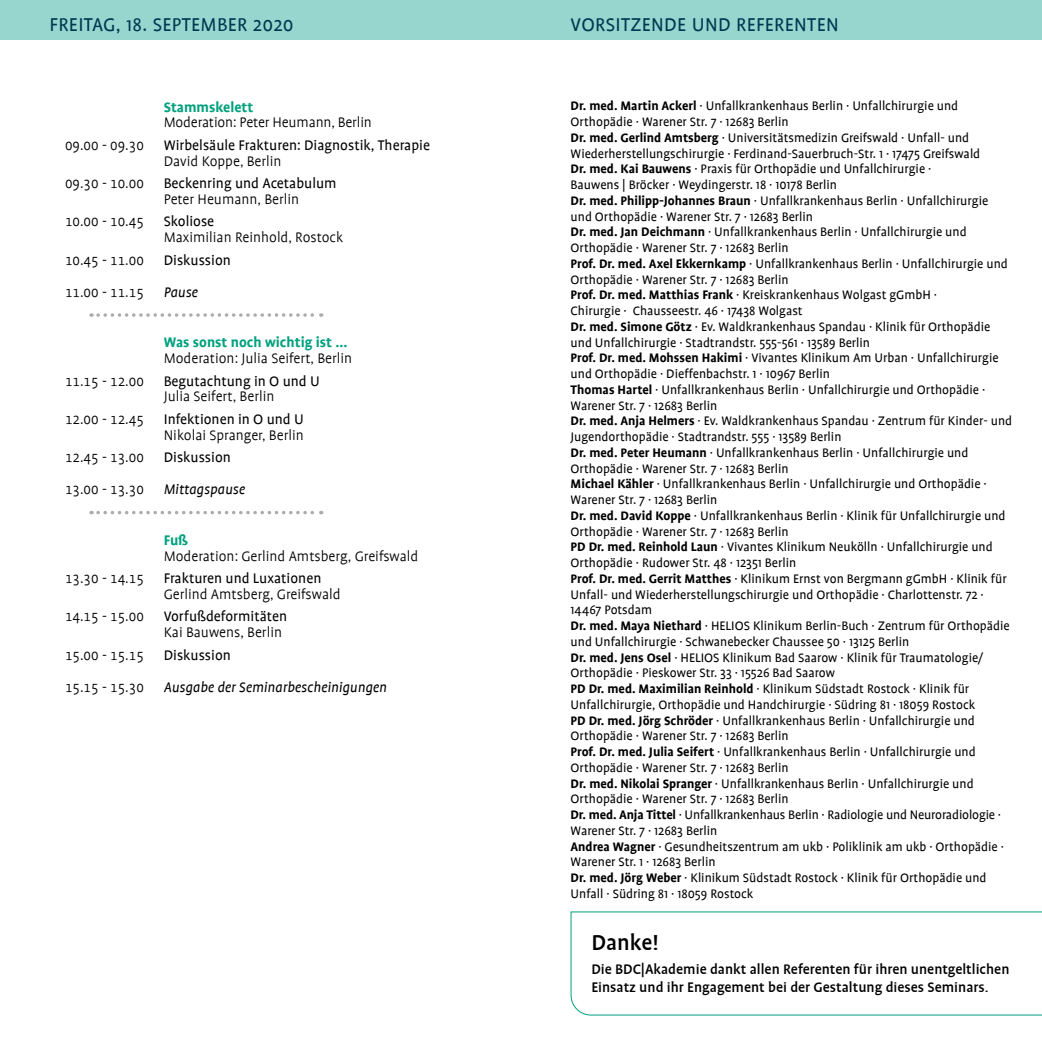
<style>
.page{position:relative;width:1042px;height:1042px;background:#fff}
.page>*{position:absolute;margin:0;border:0;box-sizing:border-box;transform-origin:0 0}
.t1{font:500 24.5px "Profile";color:#000}
.t2{font:21px "Profile";letter-spacing:.015em;color:#003650}
.t3{font:300 15.75px "Profile";color:#000}
.t4{font:15.75px "Profile";color:#000}
.t5{font:300 15.75px "Profile SC";color:#000}
.t6{font:500 15.75px/17.5px "Profile";color:#000}
.t7{font:italic 15.75px "Profile";color:#000}
.t8{font:700 15.75px "Profile";color:#00a17f}
.t9{font:14px/15.8px "Profile";color:#000}
.s1{font-weight:700}
</style>
<div class="page">
<div style="left:0;top:0;width:1042px;height:40px;background:#96d6ce"></div>
<svg style="left:98px;top:313px;width:224px;height:4px"></svg>
<svg style="left:98px;top:511px;width:224px;height:3px"></svg>
<svg style="left:570px;top:911px;width:472px;height:105px"></svg>
<h2 class="t2" style="left:50px;top:14px;width:246px">FREITAG, 18. SEPTEMBER 2020</h2>
<p class="t8" style="left:164px;top:98px;width:91px">Stammskelett</p>
<p class="t3" style="left:164px;top:115px;width:210px">Moderation: Peter Heumann, Berlin</p>
<p class="t5" style="left:65px;top:137px;width:80px">09.00 - 09.30</p>
<p class="t4" style="left:164px;top:137px;width:268px">Wirbelsäule Frakturen: Diagnostik, Therapie</p>
<p class="t3" style="left:164px;top:153px;width:119px">David Koppe, Berlin</p>
<p class="t5" style="left:65px;top:175px;width:80px">09.30 - 10.00</p>
<p class="t4" style="left:164px;top:175px;width:174px">Beckenring und Acetabulum</p>
<p class="t3" style="left:164px;top:191px;width:137px">Peter Heumann, Berlin</p>
<p class="t5" style="left:65px;top:213px;width:80px">10.00 - 10.45</p>
<p class="t4" style="left:164px;top:213px;width:52px">Skoliose</p>
<p class="t3" style="left:164px;top:229px;width:181px">Maximilian Reinhold, Rostock</p>
<p class="t5" style="left:65px;top:252px;width:80px">10.45 - 11.00</p>
<p class="t4" style="left:164px;top:252px;width:69px">Diskussion</p>
<p class="t5" style="left:65px;top:284px;width:80px">11.00 - 11.15</p>
<p class="t7" style="left:164px;top:284px;width:36px">Pause</p>
<p class="t8" style="left:164px;top:334px;width:185px">Was sonst noch wichtig ist ...</p>
<p class="t3" style="left:164px;top:350px;width:190px">Moderation: Julia Seifert, Berlin</p>
<p class="t5" style="left:65px;top:373px;width:80px">11.15 - 12.00</p>
<p class="t4" style="left:164px;top:373px;width:157px">Begutachtung in O und U</p>
<p class="t3" style="left:164px;top:388px;width:112px">Julia Seifert, Berlin</p>
<p class="t5" style="left:65px;top:411px;width:80px">12.00 - 12.45</p>
<p class="t4" style="left:164px;top:411px;width:142px">Infektionen in O und U</p>
<p class="t3" style="left:164px;top:427px;width:142px">Nikolai Spranger, Berlin</p>
<p class="t5" style="left:65px;top:449px;width:80px">12.45 - 13.00</p>
<p class="t4" style="left:164px;top:449px;width:69px">Diskussion</p>
<p class="t5" style="left:65px;top:482px;width:80px">13.00 - 13.30</p>
<p class="t7" style="left:164px;top:481px;width:83px">Mittagspause</p>
<p class="t8" style="left:164px;top:532px;width:26px">Fuß</p>
<p class="t3" style="left:164px;top:548px;width:256px">Moderation: Gerlind Amtsberg, Greifswald</p>
<p class="t5" style="left:65px;top:570px;width:80px">13.30 - 14.15</p>
<p class="t4" style="left:164px;top:570px;width:159px">Frakturen und Luxationen</p>
<p class="t3" style="left:164px;top:586px;width:178px">Gerlind Amtsberg, Greifswald</p>
<p class="t5" style="left:65px;top:608px;width:80px">14.15 - 15.00</p>
<p class="t4" style="left:164px;top:608px;width:125px">Vorfußdeformitäten</p>
<p class="t3" style="left:164px;top:624px;width:120px">Kai Bauwens, Berlin</p>
<p class="t5" style="left:65px;top:647px;width:80px">15.00 - 15.15</p>
<p class="t4" style="left:164px;top:647px;width:69px">Diskussion</p>
<p class="t5" style="left:65px;top:679px;width:80px">15.15 - 15.30</p>
<p class="t7" style="left:164px;top:679px;width:225px">Ausgabe der Seminarbescheinigungen</p>
<h2 class="t2" style="left:570px;top:14px;width:270px">VORSITZENDE UND REFERENTEN</h2>
<p class="t9" style="left:570px;top:98px;width:443px"><span class="s1">Dr. med. Martin Ackerl</span> · Unfallkrankenhaus Berlin · Unfallchirurgie und Orthopädie · Warener Str. 7 · 12683 Berlin<br><span class="s1">Dr. med. Gerlind Amtsberg</span> · Universitätsmedizin Greifswald · Unfall- und Wiederherstellungschirurgie · Ferdinand-Sauerbruch-Str. 1 · 17475 Greifswald<br><span class="s1">Dr. med. Kai Bauwens</span> · Praxis für Orthopädie und Unfallchirurgie ·<br>Bauwens | Bröcker · Weydingerstr. 18 · 10178 Berlin<br><span class="s1">Dr. med. Philipp-Johannes Braun</span> · Unfallkrankenhaus Berlin · Unfallchirurgie und Orthopädie · Warener Str. 7 · 12683 Berlin<br><span class="s1">Dr. med. Jan Deichmann</span> · Unfallkrankenhaus Berlin · Unfallchirurgie und Orthopädie · Warener Str. 7 · 12683 Berlin<br><span class="s1">Prof. Dr. med. Axel Ekkernkamp</span> · Unfallkrankenhaus Berlin · Unfallchirurgie und Orthopädie · Warener Str. 7 · 12683 Berlin<br><span class="s1">Prof. Dr. med. Matthias Frank</span> · Kreiskrankenhaus Wolgast gGmbH ·<br>Chirurgie · Chausseestr. 46 · 17438 Wolgast<br><span class="s1">Dr. med. Simone Götz</span> · Ev. Waldkrankenhaus Spandau · Klinik für Orthopädie und Unfallchirurgie · Stadtrandstr. 555-561 · 13589 Berlin<br><span class="s1">Prof. Dr. med. Mohssen Hakimi</span> · Vivantes Klinikum Am Urban · Unfallchirurgie und Orthopädie · Dieffenbachstr. 1 · 10967 Berlin<br><span class="s1">Thomas Hartel</span> · Unfallkrankenhaus Berlin · Unfallchirurgie und Orthopädie · Warener Str. 7 · 12683 Berlin<br><span class="s1">Dr. med. Anja Helmers</span> · Ev. Waldkrankenhaus Spandau · Zentrum für Kinder- und Jugendorthopädie · Stadtrandstr. 555 · 13589 Berlin<br><span class="s1">Dr. med. Peter Heumann</span> · Unfallkrankenhaus Berlin · Unfallchirurgie und Orthopädie · Warener Str. 7 · 12683 Berlin<br><span class="s1">Michael Kähler</span> · Unfallkrankenhaus Berlin · Unfallchirurgie und Orthopädie · Warener Str. 7 · 12683 Berlin<br><span class="s1">Dr. med. David Koppe</span> · Unfallkrankenhaus Berlin · Klinik für Unfallchirurgie und Orthopädie · Warener Str. 7 · 12683 Berlin<br><span class="s1">PD Dr. med. Reinhold Laun</span> · Vivantes Klinikum Neukölln · Unfallchirurgie und Orthopädie · Rudower Str. 48 · 12351 Berlin<br><span class="s1">Prof. Dr. med. Gerrit Matthes</span> · Klinikum Ernst von Bergmann gGmbH · Klinik für Unfall- und Wiederherstellungschirurgie und Orthopädie · Charlottenstr. 72 · 14467 Potsdam<br><span class="s1">Dr. med. Maya Niethard</span> · HELIOS Klinikum Berlin-Buch · Zentrum für Orthopädie und Unfallchirurgie · Schwanebecker Chaussee 50 · 13125 Berlin<br><span class="s1">Dr. med. Jens Osel</span> · HELIOS Klinikum Bad Saarow · Klinik für Traumatologie/ Orthopädie · Pieskower Str. 33 · 15526 Bad Saarow<br><span class="s1">PD Dr. med. Maximilian Reinhold</span> · Klinikum Südstadt Rostock · Klinik für Unfallchirurgie, Orthopädie und Handchirurgie · Südring 81 · 18059 Rostock<br><span class="s1">PD Dr. med. Jörg Schröder</span> · Unfallkrankenhaus Berlin · Unfallchirurgie und Orthopädie · Warener Str. 7 · 12683 Berlin<br><span class="s1">Prof. Dr. med. Julia Seifert</span> · Unfallkrankenhaus Berlin · Unfallchirurgie und Orthopädie · Warener Str. 7 · 12683 Berlin<br><span class="s1">Dr. med. Nikolai Spranger</span> · Unfallkrankenhaus Berlin · Unfallchirurgie und Orthopädie · Warener Str. 7 · 12683 Berlin<br><span class="s1">Dr. med. Anja Tittel</span> · Unfallkrankenhaus Berlin · Radiologie und Neuroradiologie · Warener Str. 7 · 12683 Berlin<br><span class="s1">Andrea Wagner</span> · Gesundheitszentrum am ukb · Poliklinik am ukb · Orthopädie · Warener Str. 1 · 12683 Berlin<br><span class="s1">Dr. med. Jörg Weber</span> · Klinikum Südstadt Rostock · Klinik für Orthopädie und Unfall · Südring 81 · 18059 Rostock</p>
<h1 class="t1" style="left:591px;top:929px;width:69px">Danke!</h1>
<p class="t6" style="left:591px;top:960px;width:420px">Die BDC|Akademie dankt allen Referenten für ihren unentgeltlichen<br>Einsatz und ihr Engagement bei der Gestaltung dieses Seminars.</p>
</div>
